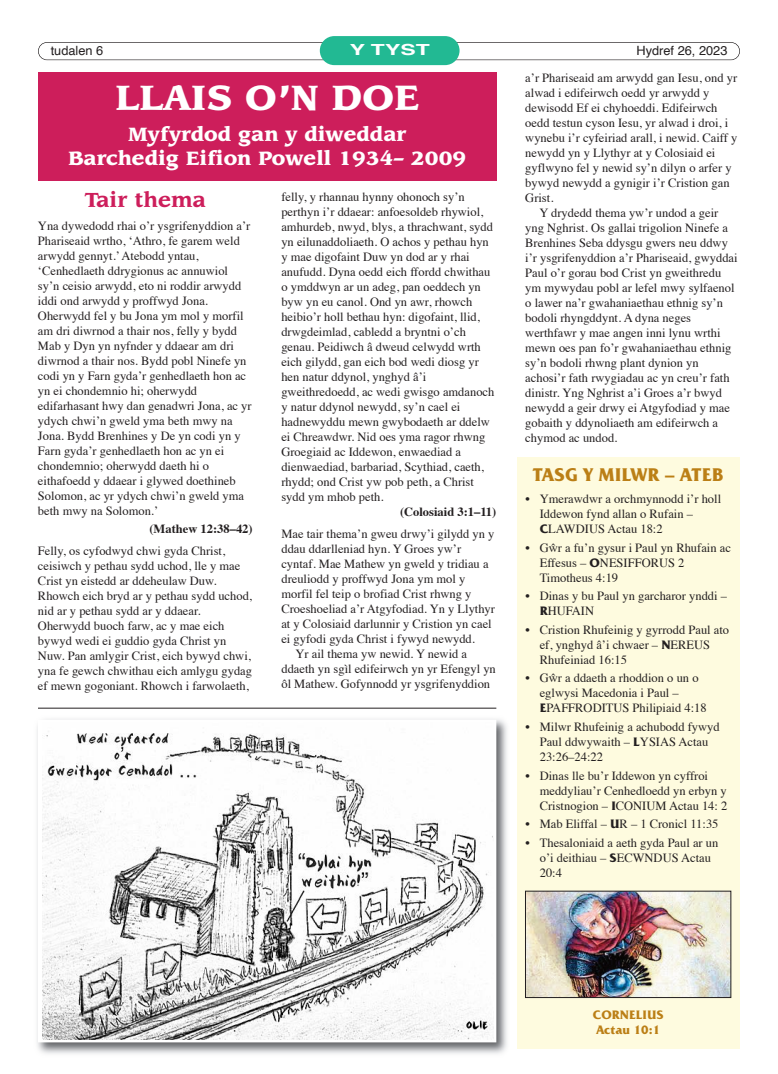
<style>
.page{position:relative;width:778px;height:1074px;background:#fff}
.page>*{position:absolute;margin:0;border:0;box-sizing:border-box;transform-origin:0 0}
.t1{font:900 38.75px "Leawood IT Cby BT";color:#fff}
.t2{font:700 22.5px "Leawood IT Cby BT";color:#cd1e5b}
.t3{font:900 21.25px/23.8px "Leawood IT Cby BT";color:#fff;text-align:center}
.t4{font:700 18.75px "Friz Quadrata IT Cby BT";color:#bb7f16}
.t5{font:700 15.25px "Helvetica";color:#fff;scale:1.5 1}
.t6{font:12.75px "Helvetica";color:#231f20}
.t7{font:12.5px/15px "Times";color:#231f20}
.t8{font:700 12.5px "Times";color:#231f20}
.t9{font:700 12.5px "Friz Quadrata IT Cby BT";color:#bb7f16}
.s1{font-family:"Friz Quadrata IT Cby BT";font-weight:700}
</style>
<div class="page">
<div style="left:517px;top:457px;width:222px;height:591px;background:#fefbdf"></div>
<div style="left:38px;top:42px;width:701px;height:18px;border:1px solid #231f20;border-radius:9px"></div>
<div style="left:319px;top:36px;width:140px;height:29px;background:#22b993;border-radius:15px"></div>
<div style="left:38px;top:72px;width:458px;height:109px;background:#cd1e5b"></div>
<img style="left:37px;top:719px;width:470px;height:335px">
<img style="left:42px;top:722px;width:451px;height:316px">
<div style="left:38px;top:719px;width:458px;height:323px;border:2px solid #fff"></div>
<hr style="left:38px;top:707px;width:458px;height:1px;background:#231f20">
<img style="left:527px;top:892px;width:201px;height:103px">
<p class="t6" style="left:51px;top:45px;width:54px">tudalen 6</p>
<p class="t5" style="left:349px;top:43px;width:55px">Y TYST</p>
<p class="t6" style="left:636px;top:45px;width:92px">Hydref 26, 2023</p>
<p class="t1" style="left:115px;top:82px;width:305px">LLAIS O’N DOE</p>
<p class="t3" style="left:68px;top:124px;width:399px">Myfyrdod gan y diweddar<br>Barchedig Eifion Powell 1934– 2009</p>
<p class="t2" style="left:85px;top:191px;width:123px">Tair thema</p>
<p class="t7" style="left:38px;top:219px;width:215px">Yna dywedodd rhai o’r ysgrifenyddion a’r Phariseaid wrtho, ‘Athro, fe garem weld arwydd gennyt.’ Atebodd yntau, ‘Cenhedlaeth ddrygionus ac annuwiol sy’n ceisio arwydd, eto ni roddir arwydd iddi ond arwydd y proffwyd Jona.<br>Oherwydd fel y bu Jona ym mol y morfil am dri diwrnod a thair nos, felly y bydd Mab y Dyn yn nyfnder y ddaear am dri diwrnod a thair nos. Bydd pobl Ninefe yn codi yn y Farn gyda’r genhedlaeth hon ac yn ei chondemnio hi; oherwydd edifarhasant hwy dan genadwri Jona, ac yr ydych chwi’n gweld yma beth mwy na Jona. Bydd Brenhines y De yn codi yn y Farn gyda’r genhedlaeth hon ac yn ei chondemnio; oherwydd daeth hi o eithafoedd y ddaear i glywed doethineb Solomon, ac yr ydych chwi’n gweld yma beth mwy na Solomon.’</p>
<p class="t8" style="left:149px;top:524px;width:105px">(Mathew 12:38–42)</p>
<p class="t7" style="left:38px;top:544px;width:215px">Felly, os cyfodwyd chwi gyda Christ, ceisiwch y pethau sydd uchod, lle y mae Crist yn eistedd ar ddeheulaw Duw.<br>Rhowch eich bryd ar y pethau sydd uchod, nid ar y pethau sydd ar y ddaear.<br>Oherwydd buoch farw, ac y mae eich bywyd wedi ei guddio gyda Christ yn Nuw. Pan amlygir Crist, eich bywyd chwi, yna fe gewch chwithau eich amlygu gydag ef mewn gogoniant. Rhowch i farwolaeth,</p>
<p class="t7" style="left:525px;top:71px;width:213px">a’r Phariseaid am arwydd gan Iesu, ond yr alwad i edifeirwch oedd yr arwydd y dewisodd Ef ei chyhoeddi. Edifeirwch oedd testun cyson Iesu, yr alwad i droi, i wynebu i’r cyfeiriad arall, i newid. Caiff y newydd yn y Llythyr at y Colosiaid ei gyflwyno fel y newid sy’n dilyn o arfer y bywyd newydd a gynigir i’r Cristion gan Grist.</p>
<p class="t7" style="left:525px;top:206px;width:214px;text-indent:14px">Y drydedd thema yw’r undod a geir yng Nghrist. Os gallai trigolion Ninefe a Brenhines Seba ddysgu gwers neu ddwy i’r ysgrifenyddion a’r Phariseaid, gwyddai Paul o’r gorau bod Crist yn gweithredu ym mywydau pobl ar lefel mwy sylfaenol o lawer na’r gwahaniaethau ethnig sy’n bodoli rhyngddynt. A dyna neges werthfawr y mae angen inni lynu wrthi mewn oes pan fo’r gwahaniaethau ethnig sy’n bodoli rhwng plant dynion yn achosi’r fath rwygiadau ac yn creu’r fath dinistr. Yng Nghrist a’i Groes a’r bwyd newydd a geir drwy ei Atgyfodiad y mae gobaith y ddynoliaeth am edifeirwch a chymod ac undod.</p>
<p class="t4" style="left:532px;top:468px;width:193px">TASG Y MILWR – ATEB</p>
<p class="t7" style="left:539px;top:492px;width:183px;text-indent:-14px">• Ymerawdwr a orchmynnodd i’r holl<br>Iddewon fynd allan o Rufain –<br><span class="s1">C</span>LAWDIUS Actau 18:2</p>
<p class="t7" style="left:539px;top:541px;width:192px;text-indent:-14px">• Gŵr a fu’n gysur i Paul yn Rhufain ac<br>Effesus – <span class="s1">O</span>NESIFFORUS 2<br>Timotheus 4:19</p>
<p class="t7" style="left:539px;top:589px;width:189px;text-indent:-14px">• Dinas y bu Paul yn garcharor ynddi –<br><span class="s1">R</span>HUFAIN</p>
<p class="t7" style="left:539px;top:623px;width:191px;text-indent:-14px">• Cristion Rhufeinig y gyrrodd Paul ato ef, ynghyd â’i chwaer – <span class="s1">N</span>EREUS<br>Rhufeiniad 16:15</p>
<p class="t7" style="left:539px;top:671px;width:168px;text-indent:-14px">• Gŵr a ddaeth a rhoddion o un o eglwysi Macedonia i Paul –<br><span class="s1">E</span>PAFFRODITUS Philipiaid 4:18</p>
<p class="t7" style="left:539px;top:720px;width:181px;text-indent:-14px">• Milwr Rhufeinig a achubodd fywyd<br>Paul ddwywaith – <span class="s1">L</span>YSIAS Actau<br>23:26–24:22</p>
<p class="t7" style="left:539px;top:768px;width:189px;text-indent:-14px">• Dinas lle bu’r Iddewon yn cyffroi meddyliau’r Cenhedloedd yn erbyn y<br>Cristnogion – <span class="s1">I</span>CONIUM Actau 14: 2</p>
<p class="t7" style="left:525px;top:817px;width:194px">• Mab Eliffal – <span class="s1">U</span>R – 1 Cronicl 11:35</p>
<p class="t7" style="left:539px;top:836px;width:180px;text-indent:-14px">• Thesaloniaid a aeth gyda Paul ar un o’i deithiau – <span class="s1">S</span>ECWNDUS Actau<br>20:4</p>
<p class="t7" style="left:281px;top:190px;width:214px">felly, y rhannau hynny ohonoch sy’n perthyn i’r ddaear: anfoesoldeb rhywiol, amhurdeb, nwyd, blys, a thrachwant, sydd yn eilunaddoliaeth. O achos y pethau hyn y mae digofaint Duw yn dod ar y rhai anufudd. Dyna oedd eich ffordd chwithau o ymddwyn ar un adeg, pan oeddech yn byw yn eu canol. Ond yn awr, rhowch heibio’r holl bethau hyn: digofaint, llid, drwgdeimlad, cabledd a bryntni o’ch genau. Peidiwch â dweud celwydd wrth eich gilydd, gan eich bod wedi diosg yr hen natur ddynol, ynghyd â’i gweithredoedd, ac wedi gwisgo amdanoch y natur ddynol newydd, sy’n cael ei hadnewyddu mewn gwybodaeth ar ddelw ei Chreawdwr. Nid oes yma ragor rhwng Groegiaid ac Iddewon, enwaediad a dienwaediad, barbariad, Scythiad, caeth, rhydd; ond Crist yw pob peth, a Christ sydd ym mhob peth.</p>
<p class="t8" style="left:400px;top:506px;width:98px">(Colosiaid 3:1–11)</p>
<p class="t7" style="left:281px;top:527px;width:215px">Mae tair thema’n gweu drwy’i gilydd yn y ddau ddarlleniad hyn. Y Groes yw’r cyntaf. Mae Mathew yn gweld y tridiau a dreuliodd y proffwyd Jona ym mol y morfil fel teip o brofiad Crist rhwng y Croeshoeliad a’r Atgyfodiad. Yn y Llythyr at y Colosiaid darlunnir y Cristion yn cael ei gyfodi gyda Christ i fywyd newydd.</p>
<p class="t7" style="left:281px;top:647px;width:216px;text-indent:14px">Yr ail thema yw newid. Y newid a ddaeth yn sgìl edifeirwch yn yr Efengyl yn ôl Mathew. Gofynnodd yr ysgrifenyddion</p>
<p class="t9" style="left:592px;top:1010px;width:72px">CORNELIUS</p>
<p class="t9" style="left:596px;top:1025px;width:65px">Actau 10:1</p>
</div>
